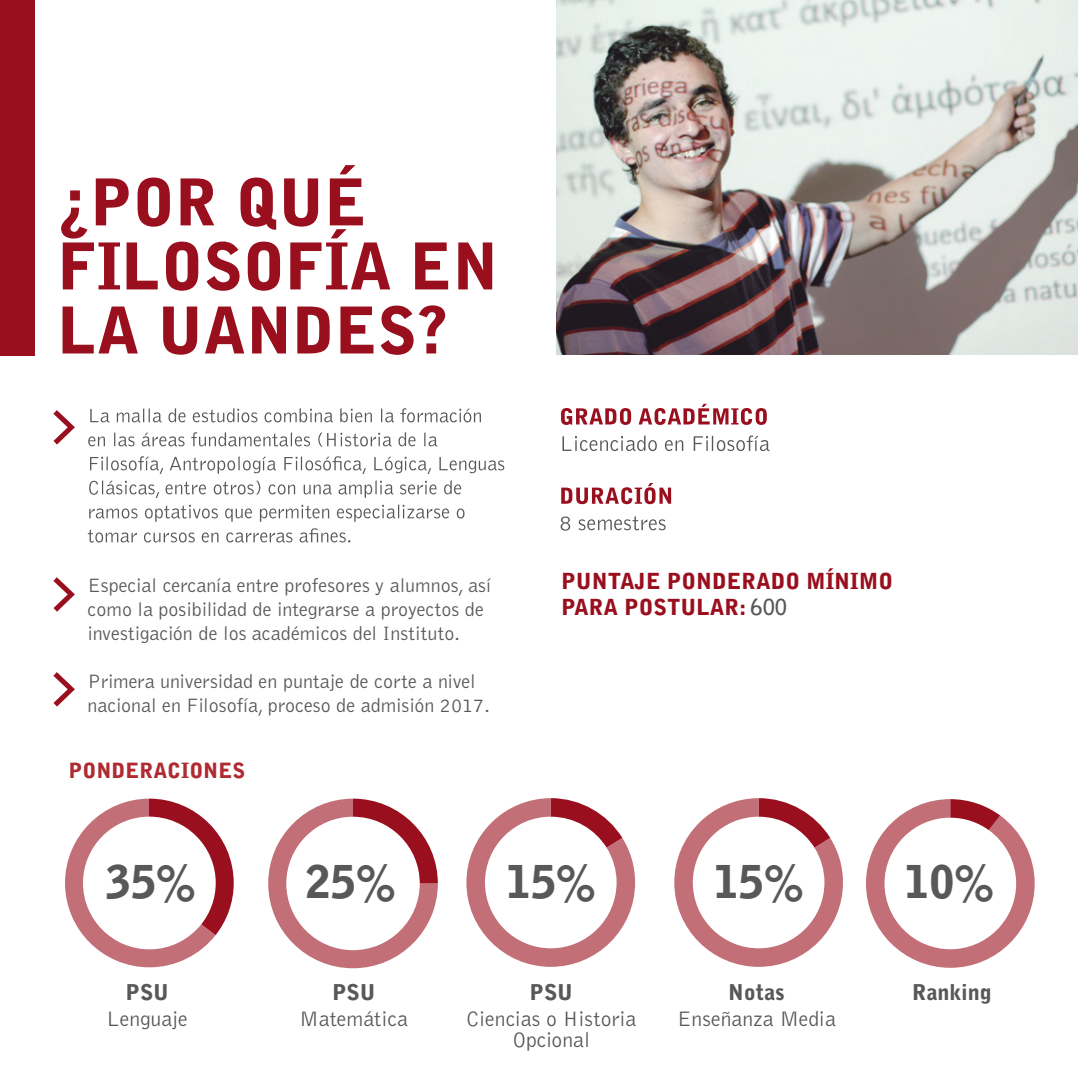
<style>
.page{position:relative;width:1078px;height:1078px;background:#fff}
.page>*{position:absolute;margin:0;border:0;box-sizing:border-box;transform-origin:0 0}
.TITULOCARRERA{font:900 64px/64px "Bell Gothic Std";color:#9a0f1e}
.t1{font:900 45px "Bell Gothic Std";color:#57585a}
.t2{font:900 22px "Bell Gothic Std";color:#9a0f1e}
.t3{font:300 21.6px "Bell Gothic Std";color:#57585a}
.t4{font:900 21.6px "Bell Gothic Std";color:#57585a}
.t5{font:900 20.8px "Bell Gothic Std";color:#af2a31}
.t6{font:300 20px/24px "Bell Gothic Std";color:#57585a}
.s1{font-weight:700;color:#57585a}
</style>
<div class="page">
<svg style="left:560px;top:516px;width:105px;height:14px"></svg>
<svg style="left:561px;top:483px;width:110px;height:21px"></svg>
<svg style="left:562px;top:435px;width:207px;height:16px"></svg>
<svg style="left:561px;top:403px;width:205px;height:22px"></svg>
<svg style="left:88px;top:528px;width:262px;height:14px"></svg>
<svg style="left:89px;top:504px;width:375px;height:17px"></svg>
<svg style="left:89px;top:480px;width:372px;height:18px"></svg>
<svg style="left:90px;top:456px;width:414px;height:18px"></svg>
<svg style="left:88px;top:432px;width:349px;height:14px"></svg>
<svg style="left:90px;top:408px;width:391px;height:14px"></svg>
<img style="left:556px;top:0;width:521px;height:354px">
<div style="left:0;top:0;width:34px;height:355px;background:#9a0f1e"></div>
<svg style="left:53px;top:410px;width:22px;height:34px"></svg>
<svg style="left:53px;top:577px;width:22px;height:34px"></svg>
<svg style="left:53px;top:672px;width:22px;height:34px"></svg>
<svg style="left:268px;top:798px;width:170px;height:170px"></svg>
<svg style="left:65px;top:798px;width:169px;height:169px"></svg>
<svg style="left:866px;top:799px;width:168px;height:168px"></svg>
<svg style="left:466px;top:798px;width:169px;height:168px"></svg>
<svg style="left:674px;top:798px;width:168px;height:168px"></svg>
<p class="TITULOCARRERA" style="left:58px;top:171px;width:310px">¿POR QUÉ</p>
<p class="TITULOCARRERA" style="left:58px;top:235px;width:442px">FILOSOFÍA EN<br>LA UANDES?</p>
<p class="t6" style="left:87px;top:573px;width:405px">Especial cercanía entre profesores y alumnos, así como la posibilidad de integrarse a proyectos de investigación de los académicos del Instituto.</p>
<p class="t6" style="left:87px;top:669px;width:404px">Primera universidad en puntaje de corte a nivel nacional en Filosofía, proceso de admisión 2017.</p>
<p class="t5" style="left:68px;top:757px;width:178px">PONDERACIONES</p>
<p class="t2" style="left:561px;top:568px;width:333px">PUNTAJE PONDERADO MÍNIMO</p>
<p class="t2" style="left:561px;top:594px;width:227px">PARA POSTULAR: <span class="s1">600</span></p>
<p class="t1" style="left:106px;top:855px;width:92px">35%</p>
<p class="t1" style="left:306px;top:855px;width:92px">25%</p>
<p class="t1" style="left:506px;top:855px;width:92px">15%</p>
<p class="t1" style="left:713px;top:855px;width:92px">15%</p>
<p class="t1" style="left:904px;top:855px;width:92px">10%</p>
<p class="t4" style="left:125px;top:979px;width:45px">PSU</p>
<p class="t3" style="left:107px;top:1006px;width:83px">Lenguaje</p>
<p class="t4" style="left:332px;top:979px;width:45px">PSU</p>
<p class="t3" style="left:299px;top:1006px;width:110px">Matemática</p>
<p class="t4" style="left:529px;top:979px;width:45px">PSU</p>
<p class="t3" style="left:466px;top:1006px;width:172px">Ciencias o Historia</p>
<p class="t3" style="left:512px;top:1027px;width:79px">Opcional</p>
<p class="t4" style="left:728px;top:979px;width:58px">Notas</p>
<p class="t4" style="left:912px;top:979px;width:81px">Ranking</p>
<p class="t3" style="left:677px;top:1006px;width:160px">Enseñanza Media</p>
</div>
